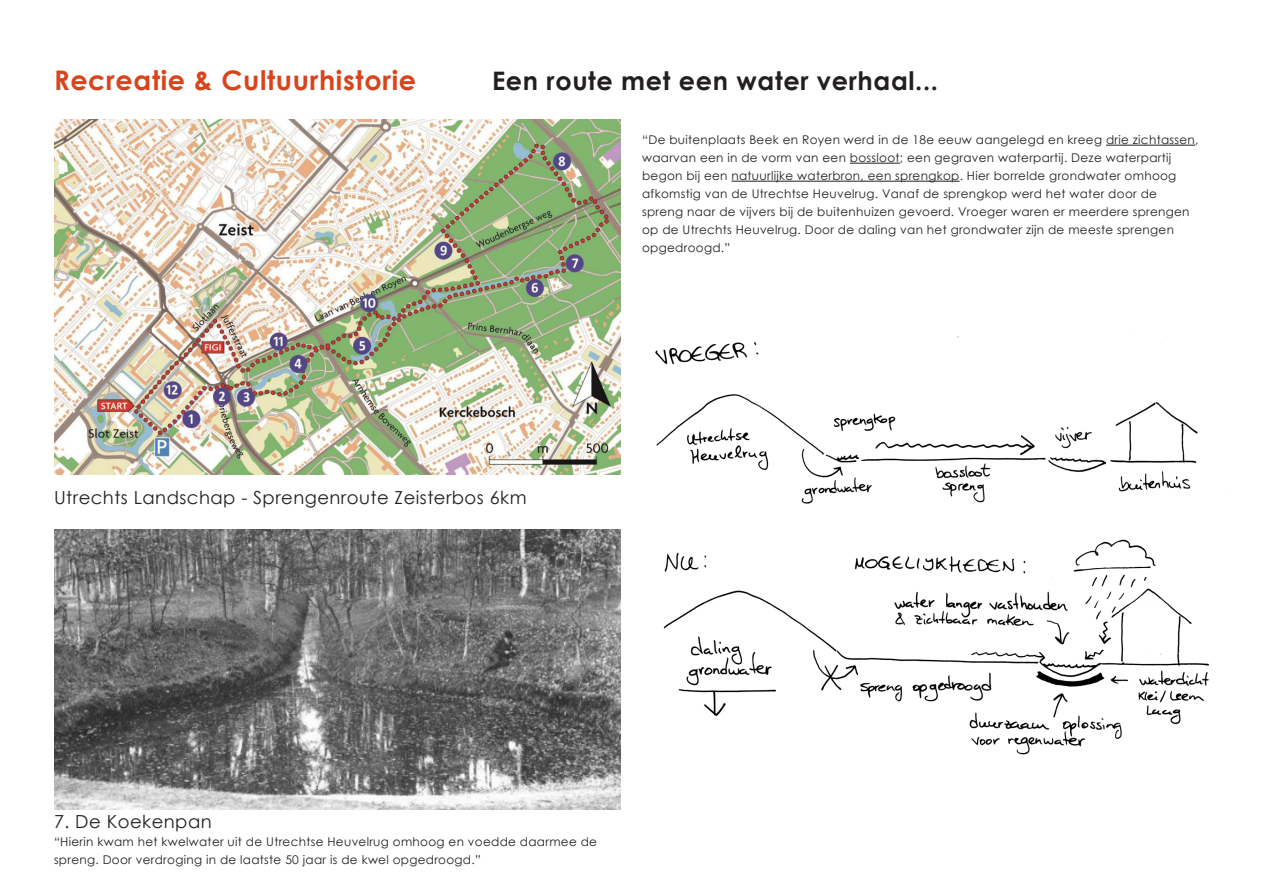
<style>
.page{position:relative;width:1263px;height:893px;background:#fff}
.page>*{position:absolute;margin:0;border:0;box-sizing:border-box;transform-origin:0 0}
.Titel{font:700 27px "Century Gothic";letter-spacing:.025em;color:#d8441c}
.Hoofdtekst{font:700 25.5px "Century Gothic";letter-spacing:.025em;color:#231f20}
.Kleintekst{font:18px "Century Gothic";letter-spacing:.025em;color:#231f20}
.Extraklein_tekst{font:12px/18px "Century Gothic";letter-spacing:.025em;color:#231f20}
</style>
<div class="page">
<img style="left:54px;top:119px;width:567px;height:356px">
<img style="left:54px;top:529px;width:567px;height:281px">
<hr style="left:1106px;top:145px;width:89px;height:1px;background:#231f20">
<hr style="left:850px;top:163px;width:50px;height:1px;background:#231f20">
<hr style="left:731px;top:181px;width:229px;height:1px;background:#231f20">
<img style="left:655px;top:336px;width:555px;height:419px">
<p class="Titel" style="left:54px;top:60px;width:364px">Recreatie &amp; Cultuurhistorie</p>
<p class="Hoofdtekst" style="left:492px;top:61px;width:447px">Een route met een water verhaal...</p>
<p class="Extraklein_tekst" style="left:642px;top:130px;width:558px">“De buitenplaats Beek en Royen werd in de 18e eeuw aangelegd en kreeg drie zichtassen, waarvan een in de vorm van een bossloot; een gegraven waterpartij. Deze waterpartij begon bij een natuurlijke waterbron, een sprengkop. Hier borrelde grondwater omhoog afkomstig van de Utrechtse Heuvelrug. Vanaf de sprengkop werd het water door de spreng naar de vijvers bij de buitenhuizen gevoerd. Vroeger waren er meerdere sprengen op de Utrechts Heuvelrug. Door de daling van het grondwater zijn de meeste sprengen opgedroogd.”</p>
<p class="Kleintekst" style="left:54px;top:485px;width:474px">Utrechts Landschap - Sprengenroute Zeisterbos 6km</p>
<p class="Kleintekst" style="left:54px;top:809px;width:159px">7. De Koekenpan</p>
<p class="Extraklein_tekst" style="left:54px;top:832px;width:544px">“Hierin kwam het kwelwater uit de Utrechtse Heuvelrug omhoog en voedde daarmee de spreng. Door verdroging in de laatste 50 jaar is de kwel opgedroogd.”</p>
</div>
